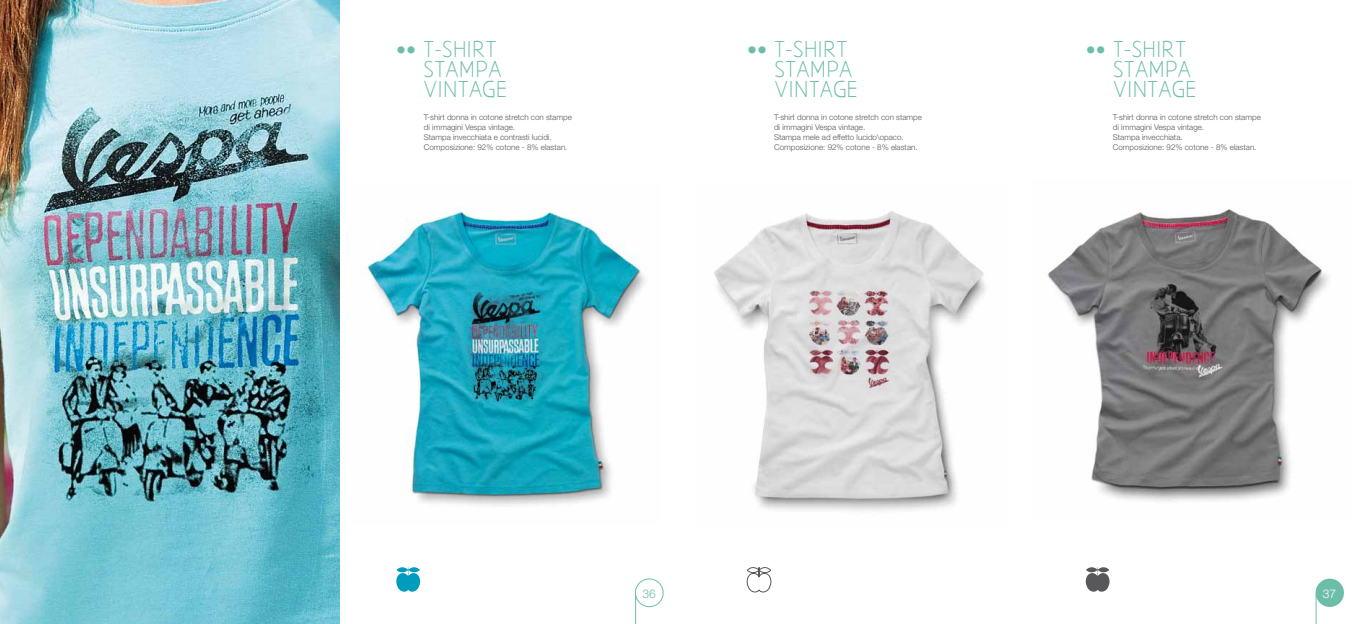
<style>
.page{position:relative;width:1361px;height:624px;background:#fff}
.page>*{position:absolute;margin:0;border:0;box-sizing:border-box;transform-origin:0 0}
.t1{font:20px/20px "Aaargh Normal";color:#6dbea9}
.t2{font:300 12px "Helvetica Neue";color:#6dbea9}
.t3{font:300 12px "Helvetica Neue";color:#fff}
.t4{font:300 8px/10px "Helvetica Neue";color:#58585a}
.s1{font-family:"Helvetica Neue";font-weight:300}
</style>
<div class="page">
<img style="left:714px;top:211px;width:272px;height:300px">
<img style="left:1048px;top:209px;width:280px;height:292px">
<img style="left:360px;top:207px;width:286px;height:299px">
<img style="left:0;top:0;width:340px;height:624px">
<div style="left:635px;top:578px;width:28px;height:29px;border:1px solid #6dbea9;border-radius:50%"></div>
<hr style="left:635px;top:594px;width:1px;height:30px;background:#6dbea9">
<div style="left:1315px;top:578px;width:29px;height:29px;background:#6dbea9;border-radius:50%"></div>
<hr style="left:1315px;top:594px;width:1px;height:30px;background:#6dbea9">
<svg style="left:746px;top:567px;width:25px;height:25px"></svg>
<svg style="left:1085px;top:567px;width:24px;height:24px"></svg>
<svg style="left:396px;top:567px;width:24px;height:24px"></svg>
<h1 class="t1" style="left:396px;top:40px;width:57px"><span class="s1">••</span> T-SHIR</h1>
<h1 class="t1" style="left:423px;top:40px;width:85px;text-indent:62px">T<br>STAM PA<br>VINTAGE</h1>
<p class="t4" style="left:424px;top:112px;width:149px">T-shirt donna in cotone stretch con stampe di immagini Vespa vintage.<br>Stampa invecchiata e contrasti lucidi.<br>Composizione: 92% cotone - 8% elastan.</p>
<h1 class="t1" style="left:747px;top:40px;width:57px"><span class="s1">••</span> T-SHIR</h1>
<h1 class="t1" style="left:774px;top:40px;width:85px;text-indent:62px">T<br>STAM PA<br>VINTAGE</h1>
<h1 class="t1" style="left:1085px;top:40px;width:57px"><span class="s1">••</span> T-SHIR</h1>
<h1 class="t1" style="left:1112px;top:40px;width:85px;text-indent:62px">T<br>STAM PA<br>VINTAGE</h1>
<p class="t4" style="left:774px;top:112px;width:149px">T-shirt donna in cotone stretch con stampe di immagini Vespa vintage.<br>Stampa mele ad effetto lucido\opaco.<br>Composizione: 92% cotone - 8% elastan.</p>
<p class="t4" style="left:1113px;top:112px;width:149px">T-shirt donna in cotone stretch con stampe di immagini Vespa vintage.<br>Stampa invecchiata.<br>Composizione: 92% cotone - 8% elastan.</p>
<h2 class="t2" style="left:642px;top:586px;width:15px">36</h2>
<h2 class="t3" style="left:1322px;top:586px;width:15px">37</h2>
</div>
